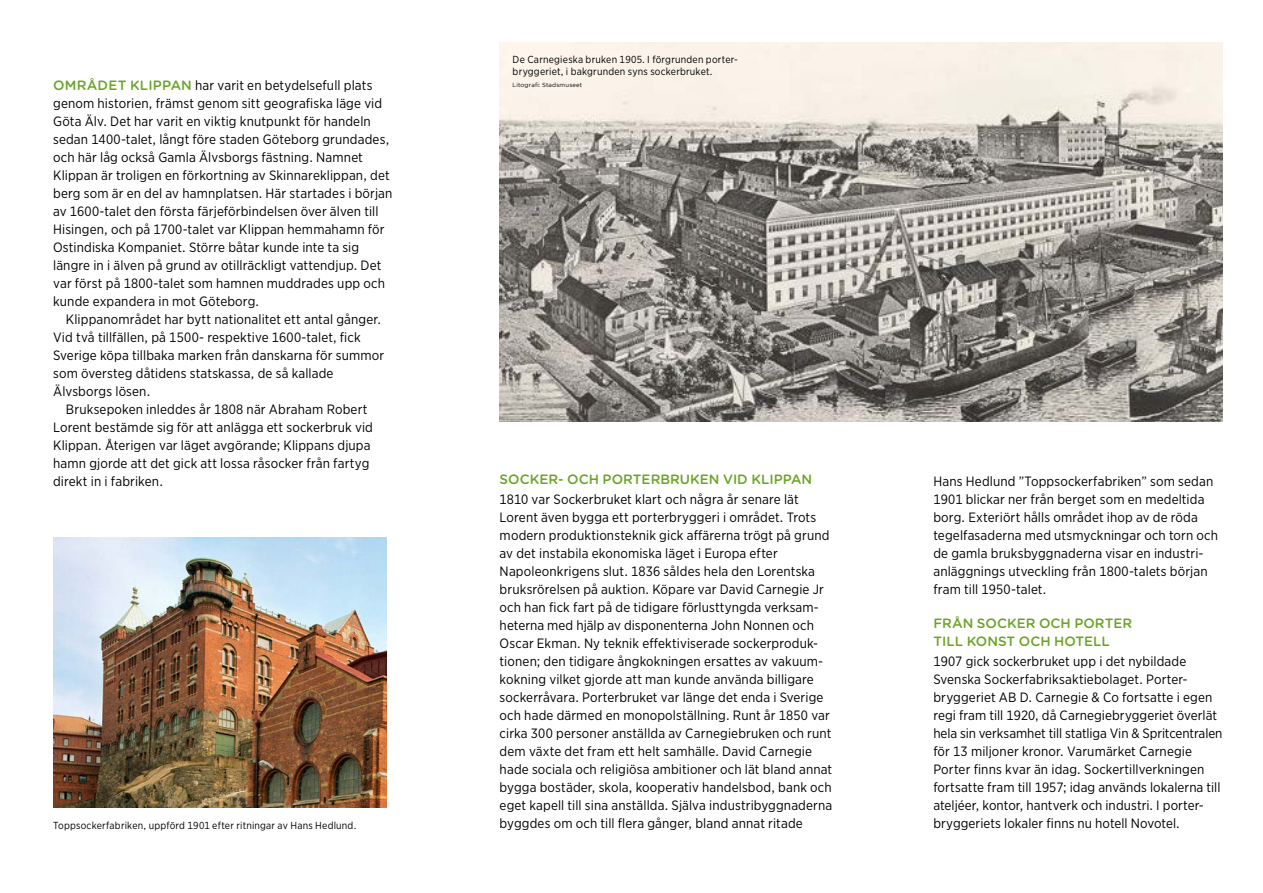
<style>
.page{position:relative;width:1263px;height:893px;background:#fff}
.page>*{position:absolute;margin:0;border:0;box-sizing:border-box;transform-origin:0 0}
.t1{font:13.5px/18px "Gotham Narrow";letter-spacing:.01em;color:#000}
.t2{font:500 13.5px/17.2px "Gotham Rounded";color:#6aa426}
.t3{font:10.2px/12px "Gotham Narrow";letter-spacing:.02em;color:#000}
.t4{font:6px "Gotham";letter-spacing:.025em;color:#000}
.s1{font-family:"Gotham Rounded";font-weight:500;color:#6aa426}
</style>
<div class="page">
<img style="left:500px;top:43px;width:722px;height:378px">
<img style="left:53px;top:538px;width:334px;height:270px">
<p class="t1" style="left:53px;top:76px;width:341px"><span class="s1">OMRÅDET KLIPPAN</span> har varit en betydelsefull plats genom historien, främst genom sitt geografiska läge vid Göta Älv. Det har varit en viktig knutpunkt för handeln sedan 1400-talet, långt före staden Göteborg grundades, och här låg också Gamla Älvsborgs fästning. Namnet Klippan är troligen en förkortning av Skinnareklippan, det berg som är en del av hamnplatsen. Här startades i början av 1600-talet den första färjeförbindelsen över älven till Hisingen, och på 1700-talet var Klippan hemmahamn för Ostindiska Kompaniet. Större båtar kunde inte ta sig längre in i älven på grund av otillräckligt vattendjup. Det var först på 1800-talet som hamnen muddrades upp och kunde expandera in mot Göteborg.</p>
<p class="t1" style="left:53px;top:310px;width:333px;text-indent:13px">Klippanområdet har bytt nationalitet ett antal gånger.<br>Vid två tillfällen, på 1500- respektive 1600-talet, fick Sverige köpa tillbaka marken från danskarna för summor som översteg dåtidens statskassa, de så kallade Älvsborgs lösen.</p>
<p class="t1" style="left:53px;top:400px;width:321px;text-indent:13px">Bruksepoken inleddes år 1808 när Abraham Robert Lorent bestämde sig för att anlägga ett sockerbruk vid Klippan. Återigen var läget avgörande; Klippans djupa hamn gjorde att det gick att lossa råsocker från fartyg direkt in i fabriken.</p>
<p class="t3" style="left:53px;top:819px;width:305px">Toppsockerfabriken, uppförd 1901 efter ritningar av Hans Hedlund.</p>
<p class="t3" style="left:513px;top:53px;width:227px">De Carnegieska bruken 1905. I förgrunden porter&shy;bryggeriet, i bakgrunden syns sockerbruket.</p>
<p class="t4" style="left:513px;top:81px;width:71px">Litografi: Stadsmuseet</p>
<p class="t2" style="left:500px;top:470px;width:314px">SOCKER- OCH PORTERBRUKEN VID KLIPPAN</p>
<p class="t1" style="left:500px;top:490px;width:334px">1810 var Sockerbruket klart och några år senare lät Lorent även bygga ett porterbryggeri i området. Trots modern produktionsteknik gick affärerna trögt på grund av det instabila ekonomiska läget i Europa efter Napoleonkrigens slut. 1836 såldes hela den Lorentska bruksrörelsen på auktion. Köpare var David Carnegie Jr och han fick fart på de tidigare förlusttyngda verksam&shy;heterna med hjälp av disponenterna John Nonnen och Oscar Ekman. Ny teknik effektiviserade sockerproduk&shy;tionen; den tidigare ångkokningen ersattes av vakuum&shy;kokning vilket gjorde att man kunde använda billigare sockerråvara. Porterbruket var länge det enda i Sverige och hade därmed en monopolställning. Runt år 1850 var cirka 300 personer anställda av Carnegiebruken och runt dem växte det fram ett helt samhälle. David Carnegie hade sociala och religiösa ambitioner och lät bland annat bygga bostäder, skola, kooperativ handelsbod, bank och eget kapell till sina anställda. Själva industribyggnaderna byggdes om och till flera gånger, bland annat ritade</p>
<p class="t1" style="left:933px;top:472px;width:286px">Hans Hedlund ”Toppsockerfabriken” som sedan 1901 blickar ner från berget som en medeltida borg. Exteriört hålls området ihop av de röda tegelfasaderna med utsmyckningar och torn och de gamla bruksbyggnaderna visar en industri&shy;anläggnings utveckling från 1800-talets början fram till 1950-talet.</p>
<p class="t2" style="left:933px;top:614px;width:200px">FRÅN SOCKER OCH PORTER<br>TILL KONST OCH HOTELL</p>
<p class="t1" style="left:933px;top:652px;width:291px">1907 gick sockerbruket upp i det nybildade Svenska Sockerfabriksaktiebolaget. Porter&shy;bryggeriet AB D. Carnegie &amp; Co fortsatte i egen regi fram till 1920, då Carnegiebryggeriet överlät hela sin verksamhet till statliga Vin &amp; Spritcentralen för 13 miljoner kronor. Varumärket Carnegie Porter finns kvar än idag. Sockertillverkningen fortsatte fram till 1957; idag används lokalerna till ateljéer, kontor, hantverk och industri. I porter&shy;bryggeriets lokaler finns nu hotell Novotel.</p>
</div>
